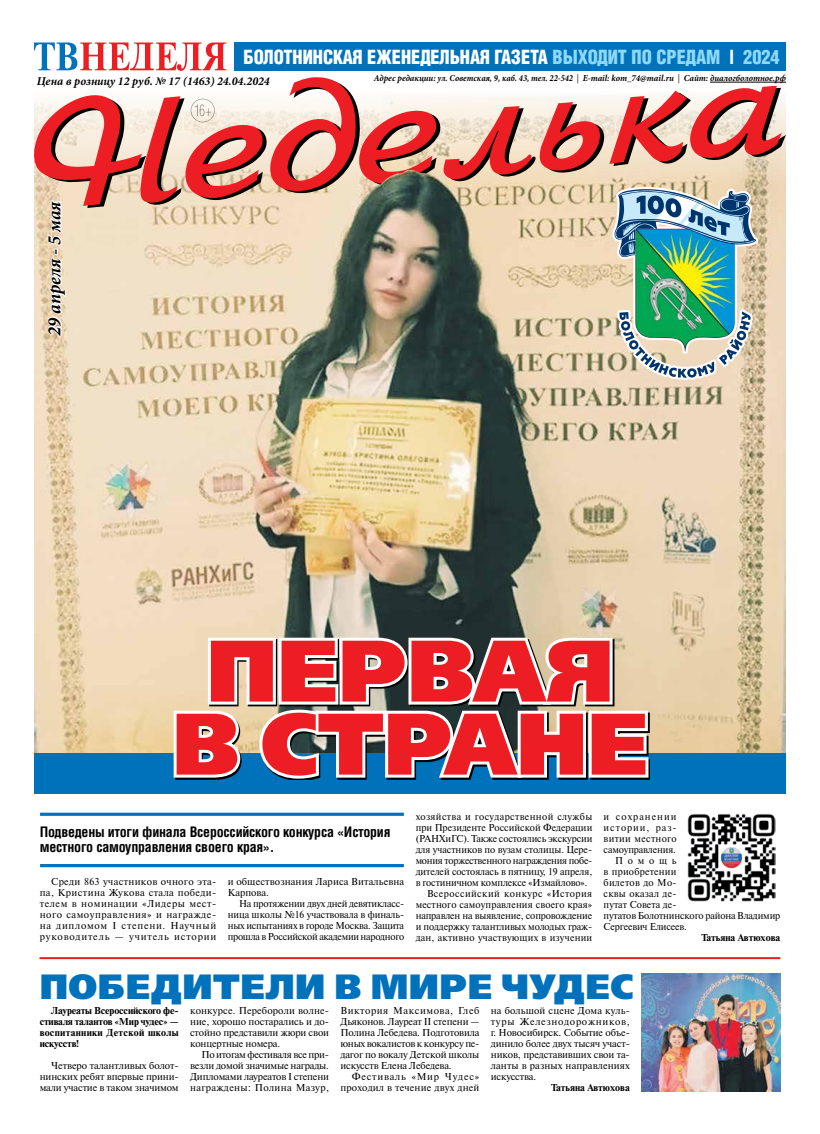
<style>
.page{position:relative;width:820px;height:1134px;background:#fff}
.page>*{position:absolute;margin:0;border:0;box-sizing:border-box;transform-origin:0 0}
.t1{font:87px/73px "Free Set Black C";color:#ed1d24;text-align:center}
.t2{font:35px "Free Set Black C";letter-spacing:.015em;color:#0072bc}
.t3{font:19px "AG Letterica Demi Condensed C";color:#fff;scale:.96 1}
.t4{font:italic 700 19px "Minion Pro";color:#000;scale:.96 1}
.t5{font:700 14px/15px "AG Letterica Condensed C";letter-spacing:-.015em;color:#000}
.t6{font:italic 700 12px "Minion Pro";color:#000}
.t7{font:10px/11px "Newton C";letter-spacing:-.01em;color:#000;text-align:justify}
.t8{font:10px/11px "Newton C";letter-spacing:.01em;color:#000}
.t9{font:700 10px/11px "Newton C";color:#000;text-align:justify}
.t10{font:10px "Newton C";letter-spacing:.02em;color:#000}
.t11{font:10px "Newton C";letter-spacing:.035em;color:#000}
.t12{font:10px "Newton C";letter-spacing:.045em;color:#000}
.t13{font:10px "Newton C";letter-spacing:.03em;color:#000}
.t14{font:10px "Newton C";letter-spacing:.095em;color:#000}
.t15{font:10px "Newton C";letter-spacing:.025em;color:#000}
.t16{font:10px "Newton C";letter-spacing:.105em;color:#000}
.t17{font:italic 700 9.2px "Minion Pro";color:#000;scale:.96 1}
.s1{color:#8ed8f8}
.s2{font-weight:400;font-style:normal}
</style>
<div class="page">
<img style="left:34px;top:206px;width:751px;height:548px">
<div style="left:234px;top:43px;width:551px;height:28px;background:#0072bc"></div>
<svg style="left:34px;top:43px;width:192px;height:28px"></svg>
<hr style="left:40px;top:813px;width:364px;height:3px;background:#0072bc">
<hr style="left:40px;top:864px;width:364px;height:3px;background:#0072bc">
<svg style="left:34px;top:77px;width:747px;height:129px"></svg>
<svg style="left:190px;top:99px;width:25px;height:23px"></svg>
<div style="left:34px;top:754px;width:751px;height:40px;background:#0072bc"></div>
<svg style="left:46px;top:196px;width:21px;height:142px"></svg>
<hr style="left:39px;top:957px;width:741px;height:2px;background:#ed1d24">
<svg style="left:170px;top:633px;width:481px;height:147px"></svg>
<img style="left:687px;top:814px;width:88px;height:88px">
<img style="left:641px;top:974px;width:139px;height:117px">
<img style="left:354px;top:170px;width:112px;height:49px">
<img style="left:611px;top:186px;width:147px;height:194px">
<h3 class="t3" style="left:243px;top:45px;width:560px">БОЛОТНИНСКАЯ ЕЖЕНЕДЕЛЬНАЯ ГАЗЕТА <span class="s1">ВЫХОДИТ ПО СРЕДАМ</span> | <span class="s1">2024</span></h3>
<p class="t6" style="left:37px;top:73px;width:234px">Цена в розницу 12 руб. № 17 (1463) 24.04.2024</p>
<p class="t17" style="left:374px;top:72px;width:430px">Адрес редакции: ул. Советская, 9, каб. 43, тел. 22-542 <span class="s2">|</span> E-mail: kom_74@mail.ru <span class="s2">|</span> Сайт: диалогболотное.рф</p>
<h3 class="t4" style="left:41px;top:336px;width:143px;rotate:-90deg">29 апреля - 5 мая</h3>
<h1 class="t1" style="left:172px;top:639px;width:477px">ПЕРВАЯ<br>В СТРАНЕ</h1>
<h3 class="t5" style="left:40px;top:824px;width:352px">Подведены итоги финала Всероссийского конкурса «История местного самоуправления своего края».</h3>
<p class="t7" style="left:40px;top:876px;width:178px;text-indent:11px">Среди 863 участников очного эта&shy;па, Кристина Жукова стала победи&shy;телем в номинации «Лидеры мест&shy;ного самоуправления» и награжде&shy;на дипломом I степени. Научный руководитель — учитель истории</p>
<p class="t8" style="left:227px;top:876px;width:178px">и обществознания Лариса Витальевна<br>Карпова.</p>
<p class="t7" style="left:227px;top:898px;width:178px;text-indent:11px">На протяжении двух дней девятикласс&shy;ница школы №16 участвовала в финаль&shy;ных испытаниях в городе Москва. Защита прошла в Российской академии народного</p>
<p class="t11" style="left:415px;top:811px;width:178px">хозяйства и государственной службы</p>
<p class="t7" style="left:415px;top:822px;width:178px">при Президенте Российской Федерации</p>
<p class="t7" style="left:415px;top:833px;width:178px">(РАНХиГС). Также состоялись экскурсии</p>
<p class="t7" style="left:415px;top:844px;width:178px">для участников по вузам столицы. Цере-</p>
<p class="t7" style="left:415px;top:855px;width:178px">мония торжественного награждения побе-</p>
<p class="t7" style="left:415px;top:866px;width:178px">дителей состоялась в пятницу, 19 апреля,</p>
<p class="t7" style="left:415px;top:877px;width:173px">в гостиничном комплексе «Измайлово».</p>
<p class="t12" style="left:427px;top:888px;width:167px">Всероссийский конкурс «История</p>
<p class="t8" style="left:415px;top:899px;width:178px">местного самоуправления своего края»</p>
<p class="t7" style="left:415px;top:910px;width:178px">направлен на выявление, сопровождение</p>
<p class="t7" style="left:415px;top:921px;width:178px">и поддержку талантливых молодых граж-</p>
<p class="t10" style="left:415px;top:932px;width:178px">дан, активно участвующих в изучении</p>
<p class="t16" style="left:603px;top:811px;width:74px">и сохранении</p>
<p class="t14" style="left:603px;top:822px;width:74px">истории, раз-</p>
<p class="t13" style="left:603px;top:833px;width:74px">витии местного</p>
<p class="t7" style="left:603px;top:844px;width:74px">самоуправления.</p>
<p class="t7" style="left:614px;top:855px;width:63px">Помощь</p>
<p class="t10" style="left:603px;top:866px;width:74px">в приобретении</p>
<p class="t15" style="left:603px;top:877px;width:74px">билетов до Мо-</p>
<p class="t10" style="left:603px;top:888px;width:74px">сквы оказал де-</p>
<p class="t7" style="left:603px;top:899px;width:74px">путат Совета де-</p>
<p class="t7" style="left:603px;top:910px;width:178px">путатов Болотнинского района Владимир</p>
<p class="t7" style="left:603px;top:921px;width:85px">Сергеевич Елисеев.</p>
<p class="t9" style="left:701px;top:931px;width:80px">Татьяна Автюхова</p>
<h2 class="t2" style="left:40px;top:965px;width:595px">ПОБЕДИТЕЛИ В МИРЕ ЧУДЕС</h2>
<p class="t9" style="left:40px;top:1005px;width:140px;text-indent:11px">Лауреаты Всероссийского фе&shy;стиваля талантов «Мир чудес» — воспитанники Детской школы искусств!</p>
<p class="t7" style="left:40px;top:1060px;width:140px;text-indent:11px">Четверо талантливых болот&shy;нинских ребят впервые прини&shy;мали участие в таком значимом</p>
<p class="t7" style="left:190px;top:1005px;width:140px">конкурсе. Перебороли волне&shy;ние, хорошо постарались и до&shy;стойно представили жюри свои концертные номера.</p>
<p class="t7" style="left:190px;top:1049px;width:140px;text-indent:11px">По итогам фестиваля все при&shy;везли домой значимые награды.<br>Дипломами лауреатов I степени награждены: Полина Мазур,</p>
<p class="t7" style="left:340px;top:1005px;width:140px">Виктория Максимова, Глеб Дьяконов. Лауреат II степени — Полина Лебедева. Подготовила юных вокалистов к конкурсу пе&shy;дагог по вокалу Детской школы искусств Елена Лебедева.</p>
<p class="t8" style="left:340px;top:1071px;width:140px;text-align:right">Фестиваль «Мир Чудес» проходил в течение двух дней</p>
<p class="t7" style="left:490px;top:1005px;width:140px">на большой сцене Дома куль&shy;туры Железнодорожников, г. Новосибирск. Событие объе&shy;динило более двух тысяч участ&shy;ников, представивших свои та&shy;ланты в разных направлениях искусства.</p>
<p class="t9" style="left:551px;top:1082px;width:80px">Татьяна Автюхова</p>
</div>
